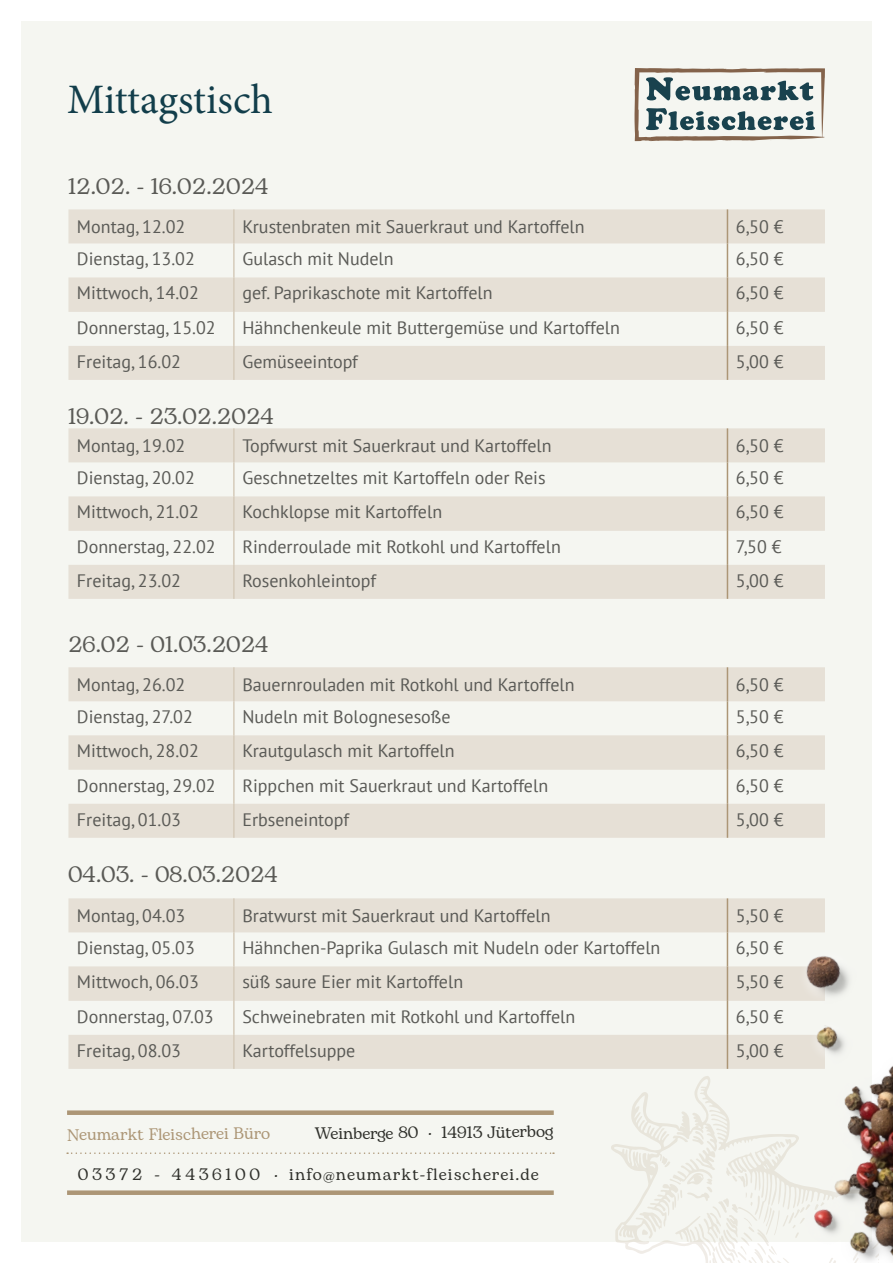
<style>
.page{position:relative;width:893px;height:1263px;background:#fff}
.page>*{position:absolute;margin:0;border:0;box-sizing:border-box;transform-origin:0 0}
.t1{font:41.85px "Minion Pro";letter-spacing:-.005em;color:#123e4b}
.t2{font:22.5px "Bogart";color:#5a5a56}
.t3{font:18px "PT Sans";color:#5a5a56}
.t4{font:16.5px "Bogart";letter-spacing:.07em;color:#30312c}
.t5{font:16.5px "Bogart";color:#ac9676}
</style>
<div class="page">
<div style="left:21px;top:21px;width:851px;height:1221px;background:#f5f6f1"></div>
<svg style="left:68px;top:209px;width:757px;height:171px;fill:#e6e0d6"></svg>
<hr style="left:233px;top:209px;width:2px;height:34px;background:#d5cbba">
<hr style="left:233px;top:243px;width:2px;height:34px;background:#d5cbba">
<hr style="left:233px;top:277px;width:2px;height:35px;background:#d5cbba">
<hr style="left:233px;top:312px;width:2px;height:34px;background:#d5cbba">
<hr style="left:233px;top:346px;width:2px;height:34px;background:#d5cbba">
<hr style="left:727px;top:209px;width:1px;height:34px;background:#ac9676">
<hr style="left:727px;top:243px;width:1px;height:34px;background:#ac9676">
<hr style="left:727px;top:277px;width:1px;height:35px;background:#ac9676">
<hr style="left:727px;top:312px;width:1px;height:34px;background:#ac9676">
<hr style="left:727px;top:346px;width:1px;height:34px;background:#ac9676">
<svg style="left:639px;top:1079px;width:63px;height:175px"></svg>
<div style="left:67px;top:1110px;width:487px;height:5px;background:#ac9676"></div>
<div style="left:67px;top:1190px;width:487px;height:5px;background:#ac9676"></div>
<svg style="left:67px;top:1152px;width:487px;height:2px"></svg>
<svg style="left:634px;top:68px;width:191px;height:74px"></svg>
<svg style="left:68px;top:428px;width:757px;height:171px;fill:#e6e0d6"></svg>
<hr style="left:233px;top:428px;width:2px;height:34px;background:#d5cbba">
<hr style="left:233px;top:462px;width:2px;height:34px;background:#d5cbba">
<hr style="left:233px;top:496px;width:2px;height:35px;background:#d5cbba">
<hr style="left:233px;top:531px;width:2px;height:34px;background:#d5cbba">
<hr style="left:233px;top:565px;width:2px;height:34px;background:#d5cbba">
<hr style="left:727px;top:428px;width:1px;height:34px;background:#ac9676">
<hr style="left:727px;top:462px;width:1px;height:34px;background:#ac9676">
<hr style="left:727px;top:496px;width:1px;height:35px;background:#ac9676">
<hr style="left:727px;top:531px;width:1px;height:34px;background:#ac9676">
<hr style="left:727px;top:565px;width:1px;height:34px;background:#ac9676">
<svg style="left:68px;top:667px;width:757px;height:171px;fill:#e6e0d6"></svg>
<hr style="left:233px;top:667px;width:2px;height:34px;background:#d5cbba">
<hr style="left:233px;top:701px;width:2px;height:34px;background:#d5cbba">
<hr style="left:233px;top:735px;width:2px;height:35px;background:#d5cbba">
<hr style="left:233px;top:770px;width:2px;height:34px;background:#d5cbba">
<hr style="left:233px;top:804px;width:2px;height:34px;background:#d5cbba">
<hr style="left:727px;top:667px;width:1px;height:34px;background:#ac9676">
<hr style="left:727px;top:701px;width:1px;height:34px;background:#ac9676">
<hr style="left:727px;top:735px;width:1px;height:35px;background:#ac9676">
<svg style="left:68px;top:898px;width:634px;height:171px;fill:#e6e0d6"></svg>
<hr style="left:233px;top:898px;width:2px;height:34px;background:#d5cbba">
<hr style="left:233px;top:932px;width:2px;height:34px;background:#d5cbba">
<hr style="left:233px;top:966px;width:2px;height:35px;background:#d5cbba">
<hr style="left:233px;top:1001px;width:2px;height:34px;background:#d5cbba">
<hr style="left:233px;top:1035px;width:2px;height:34px;background:#d5cbba">
<img style="left:702px;top:751px;width:191px;height:512px">
<p class="t1" style="left:67px;top:72px;width:207px">Mittagstisch</p>
<p class="t2" style="left:68px;top:170px;width:202px">12.02. - 16.02.2024</p>
<p class="t3" style="left:77px;top:215px;width:110px">Montag, 12.02</p>
<p class="t3" style="left:242px;top:215px;width:344px">Krustenbraten mit Sauerkraut und Kartoffeln</p>
<p class="t3" style="left:736px;top:215px;width:49px">6,50 €</p>
<p class="t3" style="left:77px;top:248px;width:119px">Dienstag, 13.02</p>
<p class="t3" style="left:242px;top:248px;width:153px">Gulasch mit Nudeln</p>
<p class="t3" style="left:736px;top:248px;width:49px">6,50 €</p>
<p class="t3" style="left:77px;top:282px;width:123px">Mittwoch, 14.02</p>
<p class="t3" style="left:242px;top:282px;width:252px">gef. Paprikaschote mit Kartoffeln</p>
<p class="t3" style="left:736px;top:282px;width:49px">6,50 €</p>
<p class="t3" style="left:77px;top:316px;width:140px">Donnerstag, 15.02</p>
<p class="t3" style="left:242px;top:316px;width:379px">Hähnchenkeule mit Buttergemüse und Kartoffeln</p>
<p class="t3" style="left:736px;top:316px;width:49px">6,50 €</p>
<p class="t3" style="left:77px;top:350px;width:106px">Freitag, 16.02</p>
<p class="t3" style="left:242px;top:350px;width:117px">Gemüseeintopf</p>
<p class="t3" style="left:736px;top:350px;width:49px">5,00 €</p>
<p class="t2" style="left:68px;top:400px;width:207px">19.02. - 23.02.2024</p>
<p class="t3" style="left:77px;top:434px;width:110px">Montag, 19.02</p>
<p class="t3" style="left:242px;top:434px;width:311px">Topfwurst mit Sauerkraut und Kartoffeln</p>
<p class="t3" style="left:736px;top:434px;width:49px">6,50 €</p>
<p class="t3" style="left:77px;top:466px;width:119px">Dienstag, 20.02</p>
<p class="t3" style="left:242px;top:466px;width:305px">Geschnetzeltes mit Kartoffeln oder Reis</p>
<p class="t3" style="left:736px;top:466px;width:49px">6,50 €</p>
<p class="t3" style="left:77px;top:500px;width:123px">Mittwoch, 21.02</p>
<p class="t3" style="left:242px;top:500px;width:201px">Kochklopse mit Kartoffeln</p>
<p class="t3" style="left:736px;top:500px;width:49px">6,50 €</p>
<p class="t3" style="left:77px;top:535px;width:140px">Donnerstag, 22.02</p>
<p class="t3" style="left:242px;top:535px;width:320px">Rinderroulade mit Rotkohl und Kartoffeln</p>
<p class="t3" style="left:736px;top:535px;width:47px">7,50 €</p>
<p class="t3" style="left:77px;top:569px;width:106px">Freitag, 23.02</p>
<p class="t3" style="left:242px;top:569px;width:135px">Rosenkohleintopf</p>
<p class="t3" style="left:736px;top:569px;width:49px">5,00 €</p>
<p class="t2" style="left:68px;top:628px;width:202px">26.02 - 01.03.2024</p>
<p class="t3" style="left:77px;top:673px;width:110px">Montag, 26.02</p>
<p class="t3" style="left:242px;top:673px;width:334px">Bauernrouladen mit Rotkohl und Kartoffeln</p>
<p class="t3" style="left:736px;top:673px;width:49px">6,50 €</p>
<p class="t3" style="left:77px;top:705px;width:117px">Dienstag, 27.02</p>
<p class="t3" style="left:242px;top:705px;width:210px">Nudeln mit Bolognesesoße</p>
<p class="t3" style="left:736px;top:705px;width:49px">5,50 €</p>
<p class="t3" style="left:77px;top:739px;width:123px">Mittwoch, 28.02</p>
<p class="t3" style="left:242px;top:739px;width:214px">Krautgulasch mit Kartoffeln</p>
<p class="t3" style="left:736px;top:739px;width:49px">6,50 €</p>
<p class="t3" style="left:77px;top:774px;width:140px">Donnerstag, 29.02</p>
<p class="t3" style="left:242px;top:774px;width:307px">Rippchen mit Sauerkraut und Kartoffeln</p>
<p class="t3" style="left:736px;top:774px;width:49px">6,50 €</p>
<p class="t3" style="left:77px;top:808px;width:106px">Freitag, 01.03</p>
<p class="t3" style="left:242px;top:808px;width:108px">Erbseneintopf</p>
<p class="t3" style="left:736px;top:808px;width:49px">5,00 €</p>
<p class="t2" style="left:68px;top:858px;width:211px">04.03. - 08.03.2024</p>
<p class="t3" style="left:77px;top:904px;width:110px">Montag, 04.03</p>
<p class="t3" style="left:242px;top:904px;width:310px">Bratwurst mit Sauerkraut und Kartoffeln</p>
<p class="t3" style="left:736px;top:904px;width:49px">5,50 €</p>
<p class="t3" style="left:77px;top:936px;width:119px">Dienstag, 05.03</p>
<p class="t3" style="left:242px;top:936px;width:420px">Hähnchen-Paprika Gulasch mit Nudeln oder Kartoffeln</p>
<p class="t3" style="left:736px;top:936px;width:49px">6,50 €</p>
<p class="t3" style="left:77px;top:970px;width:123px">Mittwoch, 06.03</p>
<p class="t3" style="left:242px;top:970px;width:222px">süß saure Eier mit Kartoffeln</p>
<p class="t3" style="left:736px;top:970px;width:49px">5,50 €</p>
<p class="t3" style="left:77px;top:1005px;width:138px">Donnerstag, 07.03</p>
<p class="t3" style="left:242px;top:1005px;width:334px">Schweinebraten mit Rotkohl und Kartoffeln</p>
<p class="t3" style="left:736px;top:1005px;width:49px">6,50 €</p>
<p class="t3" style="left:77px;top:1039px;width:106px">Freitag, 08.03</p>
<p class="t3" style="left:242px;top:1039px;width:114px">Kartoffelsuppe</p>
<p class="t3" style="left:736px;top:1039px;width:49px">5,00 €</p>
<p class="t5" style="left:67px;top:1124px;width:205px;rotate:-1deg">Neumarkt Fleischerei Büro</p>
<p class="t4" style="left:315px;top:1123px;width:240px;rotate:-1deg">Weinberge 80 · 14913 Jüterbog</p>
<p class="t4" style="left:78px;top:1162px;width:463px">0 3 3 7 2 - 4 4 3 6 1 0 0 · info@neumarkt-fleischerei.de</p>
</div>
